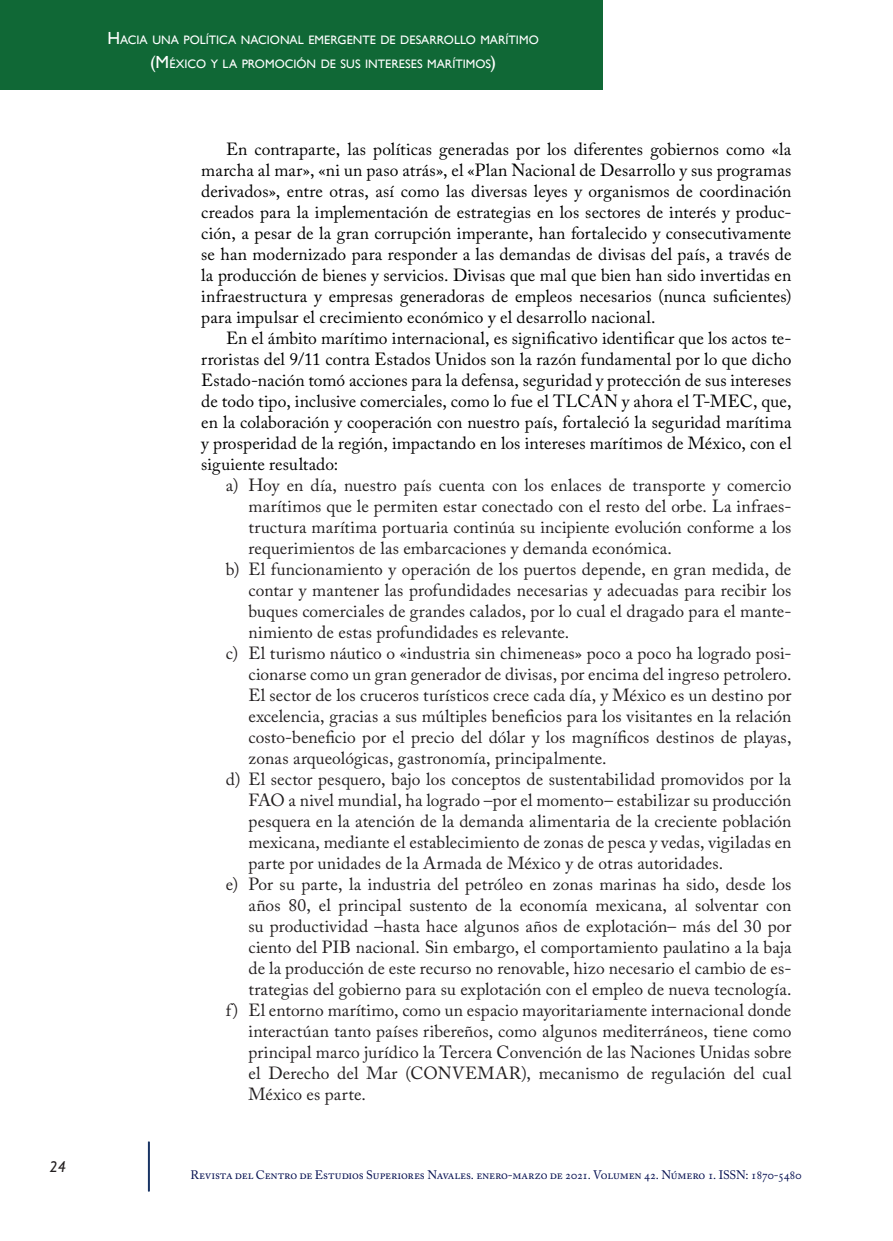
<style>
.page{position:relative;width:893px;height:1241px;background:#fff}
.page>*{position:absolute;margin:0;border:0;box-sizing:border-box;transform-origin:0 0}
.t1{font:17.5px/21px "Adobe Caslon Pro";letter-spacing:.005em;color:#231f20;text-align:justify}
._05_Normal{font:17.5px/21px "Adobe Caslon Pro";letter-spacing:.005em;color:#000;text-align:justify}
.t2{font:italic 500 15.75px "Gill Sans";color:#231f20}
.t3{font:12.25px/24.5px "Gill Sans";color:#fff;text-align:center}
.t4{font:12.25px "Adobe Caslon Pro";letter-spacing:-.015em;color:#030e4f}
.s1{font-family:"Aller";font-weight:400;font-style:normal;color:#fff}
.s2{font-size:17.5px}
</style>
<div class="page">
<hr style="left:148px;top:1141px;width:2px;height:50px;background:#183463">
<div style="left:0;top:0;width:603px;height:89px;background:#106836"></div>
<p class="t2" style="left:50px;top:1157px;width:29px">24<span class="s1">24</span></p>
<p class="t3" style="left:107px;top:27px;width:433px"><span class="s2">H</span>ACIA UNA POLÍTICA NACIONAL EMERGENTE DE DESARROLLO MARÍTIMO <span class="s2">(M</span> ÉXICO Y LA PROMOCIÓN DE SUS INTERESES MARÍTIMOS<span class="s2">)</span></p>
<p class="_05_Normal" style="left:201px;top:138px;width:592px;text-indent:25px">En contraparte, las políticas generadas por los diferentes gobiernos como «la marcha al mar», «ni un paso atrás», el «Plan Nacional de Desarrollo y sus programas derivados», entre otras, así como las diversas leyes y organismos de coordinación creados para la implementación de estrategias en los sectores de interés y produc&shy;ción, a pesar de la gran corrupción imperante, han fortalecido y consecutivamente se han modernizado para responder a las demandas de divisas del país, a través de la producción de bienes y servicios. Divisas que mal que bien han sido invertidas en infraestructura y empresas generadoras de empleos necesarios (nunca suficientes) para impulsar el crecimiento económico y el desarrollo nacional.</p>
<p class="_05_Normal" style="left:201px;top:327px;width:592px;text-indent:25px">En el ámbito marítimo internacional, es significativo identificar que los actos te&shy;rroristas del 9/11 contra Estados Unidos son la razón fundamental por lo que dicho Estado-nación tomó acciones para la defensa, seguridad y protección de sus intereses de todo tipo, inclusive comerciales, como lo fue el TLCAN y ahora el T-MEC, que, en la colaboración y cooperación con nuestro país, fortaleció la seguridad marítima y prosperidad de la región, impactando en los intereses marítimos de México, con el siguiente resultado:</p>
<p class="t1" style="left:248px;top:474px;width:544px;text-indent:-23px">a) Hoy en día, nuestro país cuenta con los enlaces de transporte y comercio marítimos que le permiten estar conectado con el resto del orbe. La infraes&shy;tructura marítima portuaria continúa su incipiente evolución conforme a los requerimientos de las embarcaciones y demanda económica.</p>
<p class="t1" style="left:248px;top:558px;width:544px;text-indent:-23px">b) El funcionamiento y operación de los puertos depende, en gran medida, de contar y mantener las profundidades necesarias y adecuadas para recibir los buques comerciales de grandes calados, por lo cual el dragado para el mante&shy;nimiento de estas profundidades es relevante.</p>
<p class="t1" style="left:248px;top:642px;width:544px;text-indent:-23px">c) El turismo náutico o «industria sin chimeneas» poco a poco ha logrado posi&shy;cionarse como un gran generador de divisas, por encima del ingreso petrolero.<br>El sector de los cruceros turísticos crece cada día, y México es un destino por excelencia, gracias a sus múltiples beneficios para los visitantes en la relación costo-beneficio por el precio del dólar y los magníficos destinos de playas, zonas arqueológicas, gastronomía, principalmente.</p>
<p class="t1" style="left:248px;top:768px;width:544px;text-indent:-23px">d) El sector pesquero, bajo los conceptos de sustentabilidad promovidos por la FAO a nivel mundial, ha logrado –por el momento– estabilizar su producción pesquera en la atención de la demanda alimentaria de la creciente población mexicana, mediante el establecimiento de zonas de pesca y vedas, vigiladas en parte por unidades de la Armada de México y de otras autoridades.</p>
<p class="t1" style="left:248px;top:873px;width:544px;text-indent:-23px">e) Por su parte, la industria del petróleo en zonas marinas ha sido, desde los años 80, el principal sustento de la economía mexicana, al solventar con su productividad –hasta hace algunos años de explotación– más del 30 por ciento del PIB nacional. Sin embargo, el comportamiento paulatino a la baja de la producción de este recurso no renovable, hizo necesario el cambio de es&shy;trategias del gobierno para su explotación con el empleo de nueva tecnología.</p>
<p class="t1" style="left:248px;top:999px;width:544px;text-indent:-23px">f) El entorno marítimo, como un espacio mayoritariamente internacional donde interactúan tanto países ribereños, como algunos mediterráneos, tiene como principal marco jurídico la Tercera Convención de las Naciones Unidas sobre el Derecho del Mar (CONVEMAR), mecanismo de regulación del cual México es parte.</p>
<p class="t4" style="left:191px;top:1167px;width:613px">Revista del Centro de Estudios Superiores Navales. enero-marzo de 2021. Volumen 42. Número 1. ISSN: 1870-5480</p>
</div>
